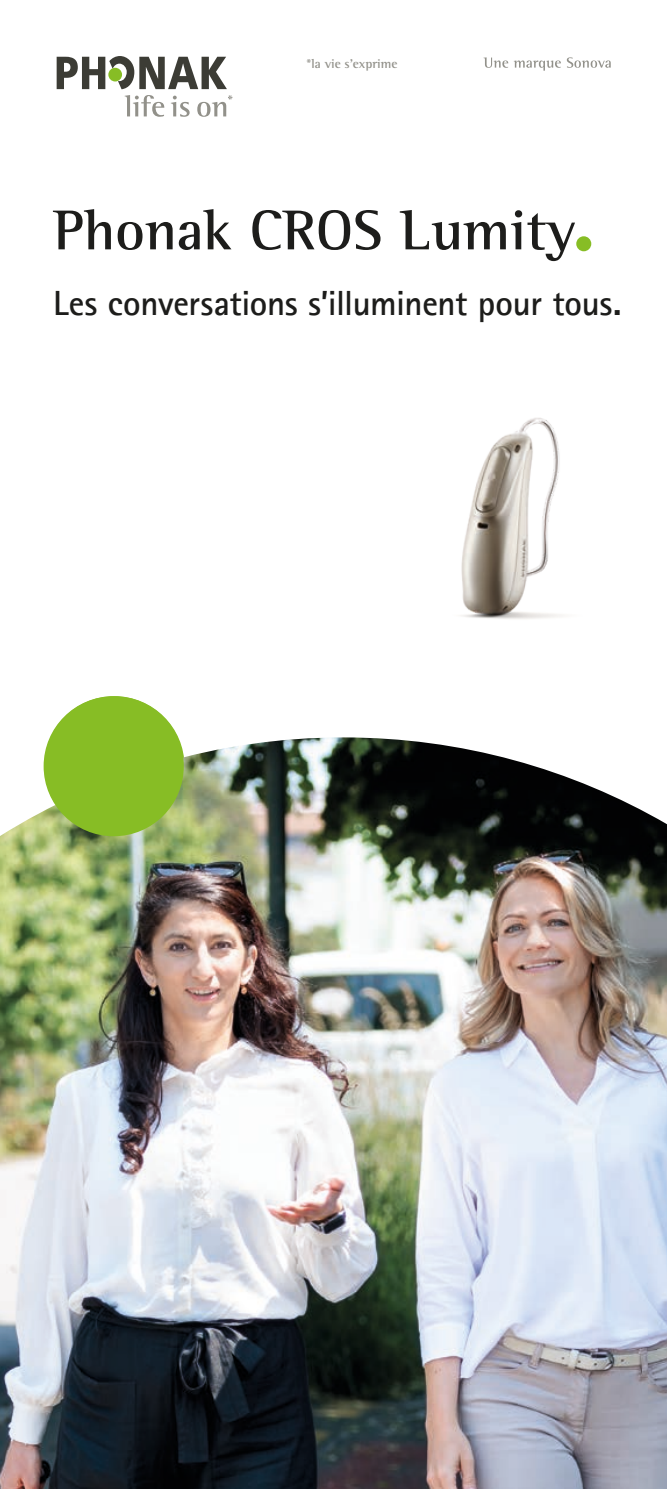
<style>
.page{position:relative;width:667px;height:1489px;background:#fff}
.page>*{position:absolute;margin:0;border:0;box-sizing:border-box;transform-origin:0 0}
.t1{font:700 57.5px "Rotis Semifor Phonak";color:#1d1d1b}
.t2{font:700 35px "Rotis Sansfor Phonak";letter-spacing:-.01em;color:#1d1d1b}
.t3{font:700 13px "Rotis Semi Serif Pro";color:#92918a}
</style>
<div class="page">
<img style="left:0;top:737px;width:666px;height:751px">
<img style="left:461px;top:418px;width:102px;height:201px">
<div style="left:44px;top:696px;width:140px;height:140px;background:#87bd25;border-radius:50%"></div>
<div style="left:576px;top:236px;width:15px;height:15px;background:#87bd25;border-radius:50%"></div>
<svg style="left:57px;top:56px;width:170px;height:33px"></svg>
<svg style="left:125px;top:95px;width:39px;height:22px"></svg>
<svg style="left:171px;top:96px;width:18px;height:21px"></svg>
<svg style="left:197px;top:95px;width:35px;height:22px"></svg>
<svg style="left:483px;top:57px;width:77px;height:14px"></svg>
<svg style="left:566px;top:57px;width:44px;height:11px"></svg>
<p class="t3" style="left:306px;top:55px;width:93px">*la vie s’exprime</p>
<h1 class="t1" style="left:53px;top:195px;width:524px">Phonak CROS Lumity</h1>
<p class="t2" style="left:53px;top:281px;width:569px">Les conversations s’illuminent pour tous.</p>
</div>
